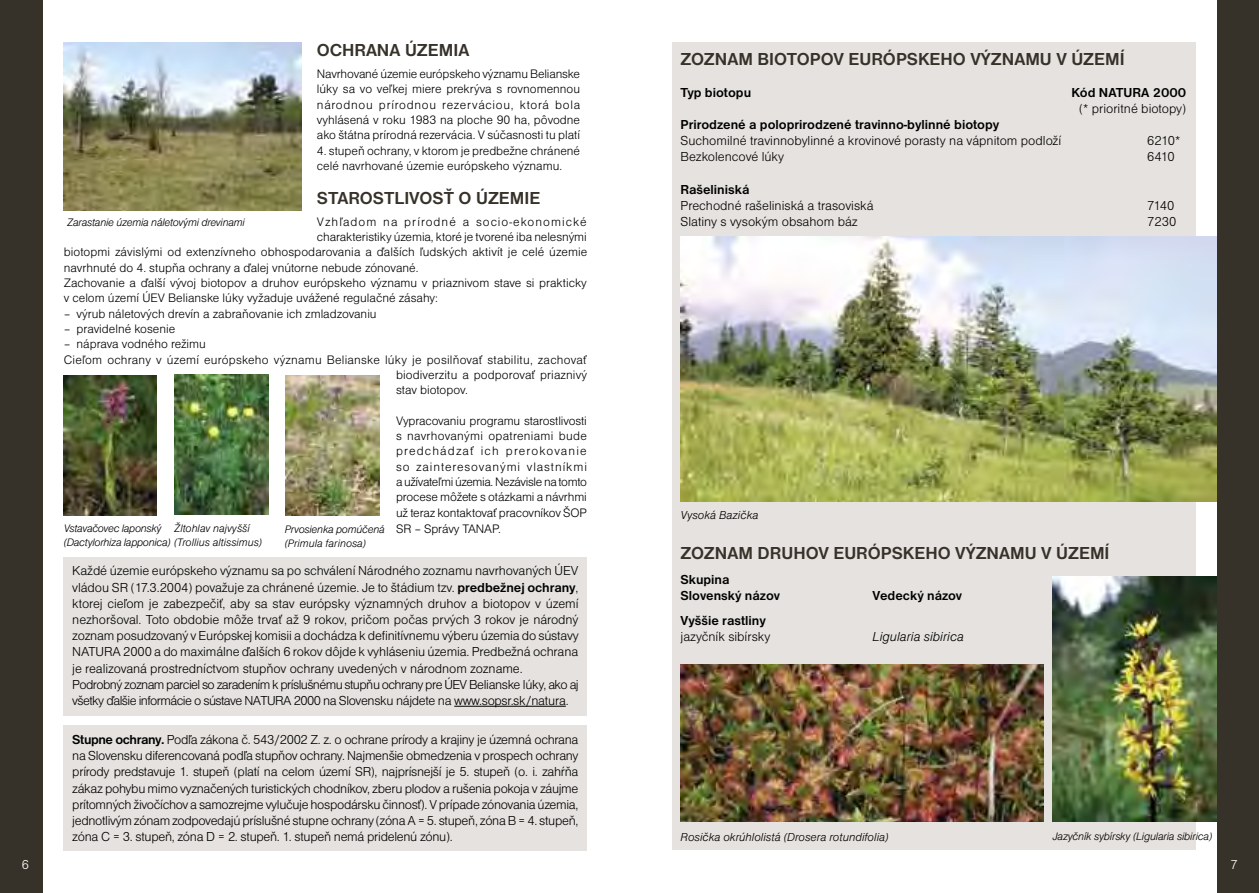
<style>
.page{position:relative;width:1259px;height:893px;background:#fff}
.page>*{position:absolute;margin:0;border:0;box-sizing:border-box;transform-origin:0 0}
.nadpisy_v_clankoch{font:700 18px "Nimbus San DEE";color:#363129}
.body{font:13.5px/16.2px "Nimbus San DEE Ligh";letter-spacing:-.025em;color:#000;text-align:justify}
.body-2{font:13.5px/16.2px "Nimbus San DEE Ligh";letter-spacing:-.045em;color:#000}
.tabulka_-_biotopy_EU{font:13.5px "Nimbus San DEE Ligh";color:#000}
.tabulka_-_biotopy_EU-2{font:700 13.5px "Nimbus San DEE";color:#000}
.zoznam_druhov_-_tabulka{font:700 13.5px "Nimbus San DEE";color:#000}
.tabulka_-_zoznam_biotopovEU{font:700 13.5px "Nimbus San DEE";color:#000}
.tabulka_-_zoznam_biotopovEU-2{font:13.5px "Nimbus San DEE Ligh";color:#000}
.zoznam_druhov_-_tabulka-2{font:13.5px "Nimbus San DEE Ligh Ital";color:#000}
.zoznam_druhov_-_tabulka-3{font:13.5px "Nimbus San DEE Ligh";color:#000}
.t1{font:13.5px "Nimbus San DEE Ligh";color:#fff}
.body-3{font:12.75px/15.3px "Nimbus San DEE Ligh";color:#000;text-align:justify}
.zarazky{font:12.75px "Nimbus San DEE Ligh";color:#000}
.body-4{font:12.75px "Nimbus San DEE Ligh";letter-spacing:.08em;color:#000}
.text_k_obrázkom{font:12px "Nimbus San DEE Ligh Ital";color:#000}
.text_k_obrázkom-2{font:11.25px/13.5px "Nimbus San DEE Ligh Ital";letter-spacing:-.02em;color:#000}
.text_k_obrázkom-3{font:11.25px "Nimbus San DEE Ligh Ital";color:#000}
.s1{font-family:"Nimbus San DEE";font-weight:700}
</style>
<div class="page">
<div style="left:0;top:0;width:43px;height:893px;background:#363129"></div>
<div style="left:1216px;top:0;width:43px;height:893px;background:#363129"></div>
<div style="left:64px;top:725px;width:523px;height:125px;background:#e5e2df"></div>
<div style="left:64px;top:557px;width:523px;height:158px;background:#e5e2df"></div>
<hr style="left:454px;top:706px;width:112px;height:1px;background:#000">
<img style="left:64px;top:43px;width:237px;height:168px">
<img style="left:64px;top:375px;width:93px;height:140px">
<img style="left:175px;top:374px;width:93px;height:141px">
<img style="left:286px;top:375px;width:93px;height:141px">
<div style="left:672px;top:42px;width:523px;height:808px;background:#e5e2df"></div>
<img style="left:1053px;top:576px;width:163px;height:245px">
<img style="left:680px;top:237px;width:536px;height:264px">
<img style="left:680px;top:664px;width:364px;height:158px">
<p class="nadpisy_v_clankoch" style="left:317px;top:40px;width:154px">OCHRANA ÚZEMIA</p>
<p class="body-3" style="left:317px;top:66px;width:265px">Navrhované územie európskeho významu Belianske lúky sa vo veľkej miere prekrýva s rovnomennou národnou prírodnou rezerváciou, ktorá bola vyhlásená v roku 1983 na ploche 90 ha, pôvodne ako štátna prírodná rezervácia. V súčasnosti tu platí</p>
<p class="body-3" style="left:317px;top:143px;width:265px">4. stupeň ochrany, v ktorom je predbežne chránené celé navrhované územie európskeho významu.</p>
<p class="nadpisy_v_clankoch" style="left:317px;top:188px;width:225px">STAROSTLIVOSŤ O ÚZEMIE</p>
<p class="body-4" style="left:317px;top:215px;width:271px">Vzhľadom na prírodné a socio-ekonomické</p>
<p class="body-3" style="left:317px;top:229px;width:271px">charakteristiky územia, ktoré je tvorené iba nelesnými</p>
<p class="body-3" style="left:64px;top:245px;width:525px">biotopmi závislými od extenzívneho obhospodarovania a ďalších ľudských aktivít je celé územie</p>
<p class="body-3" style="left:64px;top:260px;width:356px">navrhnuté do 4. stupňa ochrany a ďalej vnútorne nebude zónované.</p>
<p class="body-3" style="left:64px;top:275px;width:524px">Zachovanie a ďalší vývoj biotopov a druhov európskeho významu v priaznivom stave si prakticky v celom území ÚEV Belianske lúky vyžaduje uvážené regulačné zásahy:</p>
<p class="zarazky" style="left:64px;top:306px;width:314px">– výrub náletových drevín a zabraňovanie ich zmladzovaniu</p>
<p class="zarazky" style="left:64px;top:322px;width:113px">– pravidelné kosenie</p>
<p class="zarazky" style="left:64px;top:337px;width:144px">– náprava vodného režimu</p>
<p class="body-3" style="left:396px;top:352px;width:192px;text-indent:-332px">Cieľom ochrany v území európskeho významu Belianske lúky je posilňovať stabilitu, zachovať biodiverzitu a podporovať priaznivý stav biotopov.</p>
<p class="body-3" style="left:396px;top:413px;width:192px">Vypracovaniu programu starostlivosti s navrhovanými opatreniami bude predchádzať ich prerokovanie so zainteresovanými vlastníkmi a užívateľmi územia. Nezávisle na tomto procese môžete s otázkami a návrhmi už teraz kontaktovať pracovníkov ŠOP SR – Správy TANAP.</p>
<p class="text_k_obrázkom-2" style="left:67px;top:215px;width:179px">Zarastanie územia náletovými drevinami</p>
<p class="text_k_obrázkom-3" style="left:174px;top:522px;width:77px">Žltohlav najvyšší</p>
<p class="text_k_obrázkom-2" style="left:285px;top:523px;width:102px">Prvosienka pomúčená</p>
<p class="text_k_obrázkom-3" style="left:285px;top:537px;width:83px">(Primula farinosa)</p>
<p class="text_k_obrázkom-2" style="left:64px;top:522px;width:200px">Vstavačovec laponský<br>(Dactylorhiza lapponica) (Trollius altissimus)</p>
<p class="body" style="left:72px;top:563px;width:508px">Každé územie európskeho významu sa po schválení Národného zoznamu navrhovaných ÚEV vládou SR (17.3.2004) považuje za chránené územie. Je to štádium tzv. <span class="s1">predbežnej ochrany</span>, ktorej cieľom je zabezpečiť, aby sa stav európsky významných druhov a biotopov v území nezhoršoval. Toto obdobie môže trvať až 9 rokov, pričom počas prvých 3 rokov je národný zoznam posudzovaný v Európskej komisii a dochádza k definitívnemu výberu územia do sústavy NATURA 2000 a do maximálne ďalších 6 rokov dôjde k vyhláseniu územia. Predbežná ochrana je realizovaná prostredníctvom stupňov ochrany uvedených v národnom zozname.</p>
<p class="body-2" style="left:72px;top:676px;width:508px">Podrobný zoznam parciel so zaradením k príslušnému stupňu ochrany pre ÚEV Belianske lúky, ako aj všetky ďalšie informácie o sústave NATURA 2000 na Slovensku nájdete na www.sopsr.sk/natura.</p>
<p class="body" style="left:72px;top:732px;width:508px"><span class="s1">Stupne ochrany.</span> Podľa zákona č. 543/2002 Z. z. o ochrane prírody a krajiny je územná ochrana na Slovensku diferencovaná podľa stupňov ochrany. Najmenšie obmedzenia v prospech ochrany prírody predstavuje 1. stupeň (platí na celom území SR), najprísnejší je 5. stupeň (o. i. zahŕňa zákaz pohybu mimo vyznačených turistických chodníkov, zberu plodov a rušenia pokoja v záujme prítomných živočíchov a samozrejme vylučuje hospodársku činnosť). V prípade zónovania územia, jednotlivým zónam zodpovedajú príslušné stupne ochrany (zóna A = 5. stupeň, zóna B = 4. stupeň, zóna C = 3. stupeň, zóna D = 2. stupeň. 1. stupeň nemá pridelenú zónu).</p>
<p class="nadpisy_v_clankoch" style="left:680px;top:48px;width:446px">ZOZNAM BIOTOPOV EURÓPSKEHO VÝZNAMU V ÚZEMÍ</p>
<p class="tabulka_-_zoznam_biotopovEU" style="left:680px;top:85px;width:72px">Typ biotopu</p>
<p class="tabulka_-_zoznam_biotopovEU" style="left:1071px;top:85px;width:116px">Kód NATURA 2000</p>
<p class="tabulka_-_zoznam_biotopovEU-2" style="left:1079px;top:101px;width:109px">(* prioritné biotopy)</p>
<p class="tabulka_-_biotopy_EU-2" style="left:680px;top:117px;width:320px">Prirodzené a poloprirodzené travinno-bylinné biotopy</p>
<p class="tabulka_-_biotopy_EU" style="left:680px;top:133px;width:382px">Suchomilné travinnobylinné a krovinové porasty na vápnitom podloží</p>
<p class="tabulka_-_biotopy_EU" style="left:1147px;top:133px;width:35px">6210*</p>
<p class="tabulka_-_biotopy_EU" style="left:680px;top:149px;width:105px">Bezkolencové lúky</p>
<p class="tabulka_-_biotopy_EU" style="left:1147px;top:149px;width:29px">6410</p>
<p class="tabulka_-_biotopy_EU-2" style="left:680px;top:182px;width:70px">Rašeliniská</p>
<p class="tabulka_-_biotopy_EU" style="left:680px;top:198px;width:195px">Prechodné rašeliniská a trasoviská</p>
<p class="tabulka_-_biotopy_EU" style="left:1147px;top:198px;width:29px">7140</p>
<p class="tabulka_-_biotopy_EU" style="left:680px;top:214px;width:179px">Slatiny s vysokým obsahom báz</p>
<p class="tabulka_-_biotopy_EU" style="left:1147px;top:214px;width:31px">7230</p>
<p class="text_k_obrázkom" style="left:680px;top:508px;width:79px">Vysoká Bazička</p>
<p class="nadpisy_v_clankoch" style="left:680px;top:542px;width:430px">ZOZNAM DRUHOV EURÓPSKEHO VÝZNAMU V ÚZEMÍ</p>
<p class="zoznam_druhov_-_tabulka" style="left:680px;top:572px;width:51px">Skupina</p>
<p class="zoznam_druhov_-_tabulka" style="left:680px;top:588px;width:101px">Slovenský názov</p>
<p class="zoznam_druhov_-_tabulka" style="left:872px;top:588px;width:91px">Vedecký názov</p>
<p class="zoznam_druhov_-_tabulka" style="left:680px;top:613px;width:87px">Vyššie rastliny</p>
<p class="zoznam_druhov_-_tabulka-3" style="left:680px;top:629px;width:91px">jazyčník sibírsky</p>
<p class="zoznam_druhov_-_tabulka-2" style="left:872px;top:629px;width:93px">Ligularia sibirica</p>
<p class="text_k_obrázkom" style="left:680px;top:830px;width:209px">Rosička okrúhlolistá (Drosera rotundifolia)</p>
<p class="text_k_obrázkom-2" style="left:1052px;top:830px;width:161px">Jazyčník sybírsky (Ligularia sibirica)</p>
<p class="t1" style="left:22px;top:857px;width:9px">6</p>
<p class="t1" style="left:1230px;top:857px;width:9px">7</p>
</div>
